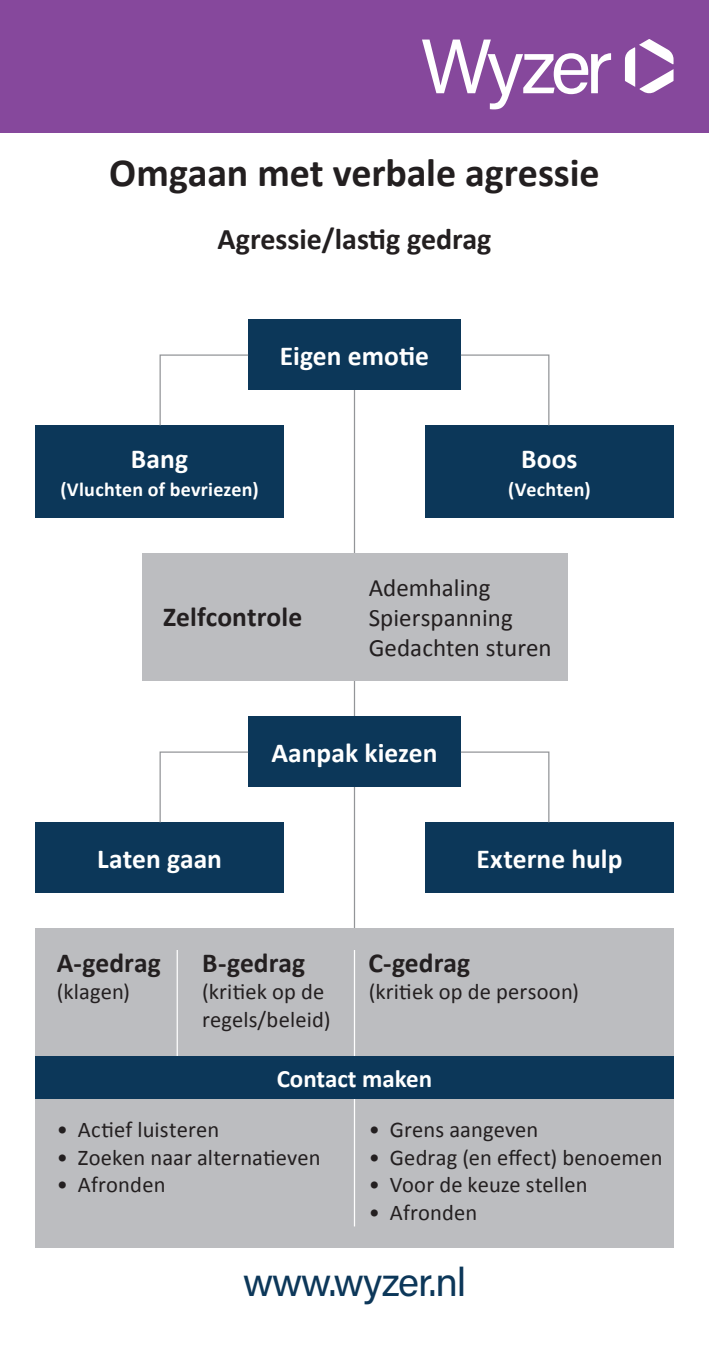
<style>
.page{position:relative;width:709px;height:1347px;background:#fff}
.page>*{position:absolute;margin:0;border:0;box-sizing:border-box;transform-origin:0 0}
.t1{font:700 40px "Calibri";letter-spacing:-.005em;color:#231f20}
.t2{font:40px "Acumin Pro";letter-spacing:-.03em;color:#0c3759}
.t3{font:700 30px "Calibri";color:#231f20}
.t4{font:700 27.5px "Calibri";color:#fff}
.t5{font:700 27.5px "Calibri";letter-spacing:.005em;color:#231f20}
.t6{font:25px/30px "Calibri";color:#231f20}
.t7{font:700 25px "Calibri";color:#fff}
.t8{font:22.5px "Calibri";letter-spacing:.005em;color:#231f20}
.t9{font:700 20px "Calibri";letter-spacing:.015em;color:#fff}
</style>
<div class="page">
<hr style="left:354px;top:390px;width:1px;height:538px;background:#939598">
<div style="left:248px;top:319px;width:213px;height:71px;background:#0c3759"></div>
<div style="left:35px;top:425px;width:248px;height:92px;background:#0c3759"></div>
<div style="left:425px;top:425px;width:248px;height:92px;background:#0c3759"></div>
<div style="left:142px;top:553px;width:425px;height:127px;background:#bcbdc0"></div>
<div style="left:248px;top:716px;width:213px;height:71px;background:#0c3759"></div>
<div style="left:35px;top:822px;width:248px;height:71px;background:#0c3759"></div>
<div style="left:425px;top:822px;width:248px;height:71px;background:#0c3759"></div>
<div style="left:35px;top:928px;width:638px;height:319px;background:#bcbdc0"></div>
<svg style="left:159px;top:354px;width:90px;height:72px"></svg>
<svg style="left:159px;top:751px;width:90px;height:72px"></svg>
<svg style="left:460px;top:354px;width:90px;height:72px"></svg>
<svg style="left:460px;top:751px;width:90px;height:72px"></svg>
<hr style="left:177px;top:950px;width:1px;height:106px;background:#fff">
<hr style="left:354px;top:950px;width:1px;height:276px;background:#fff">
<div style="left:35px;top:1056px;width:638px;height:42px;background:#0c3759"></div>
<div style="left:0;top:0;width:709px;height:133px;background:#86489c"></div>
<svg style="left:422px;top:40px;width:189px;height:69px"></svg>
<svg style="left:625px;top:39px;width:48px;height:55px"></svg>
<h1 class="t1" style="left:109px;top:148px;width:492px">Omgaan met verbale agressie</h1>
<h2 class="t3" style="left:218px;top:221px;width:275px">Agressie/lastig gedrag</h2>
<p class="t4" style="left:280px;top:338px;width:151px">Eigen emotie</p>
<p class="t4" style="left:131px;top:441px;width:59px">Bang</p>
<p class="t9" style="left:60px;top:477px;width:200px">(Vluchten of bevriezen)</p>
<p class="t4" style="left:521px;top:441px;width:58px">Boos</p>
<p class="t9" style="left:508px;top:477px;width:84px">(Vechten)</p>
<p class="t6" style="left:369px;top:571px;width:123px">Ademhaling</p>
<p class="t5" style="left:163px;top:600px;width:141px">Zelfcontrole</p>
<p class="t6" style="left:369px;top:601px;width:184px">Spierspanning<br>Gedachten sturen</p>
<p class="t4" style="left:271px;top:735px;width:168px">Aanpak kiezen</p>
<p class="t4" style="left:97px;top:842px;width:126px">Laten gaan</p>
<p class="t4" style="left:476px;top:842px;width:147px">Externe hulp</p>
<p class="t5" style="left:57px;top:945px;width:106px">A-gedrag</p>
<p class="t5" style="left:202px;top:945px;width:105px">B-gedrag</p>
<p class="t5" style="left:368px;top:945px;width:103px">C-gedrag</p>
<p class="t8" style="left:57px;top:978px;width:75px">(klagen)</p>
<p class="t8" style="left:202px;top:978px;width:124px">(kritiek op de</p>
<p class="t8" style="left:369px;top:978px;width:212px">(kritiek op de persoon)</p>
<p class="t8" style="left:202px;top:1005px;width:130px">regels/beleid)</p>
<p class="t7" style="left:277px;top:1063px;width:157px">Contact maken</p>
<p class="t8" style="left:57px;top:1115px;width:164px">• Actief luisteren</p>
<p class="t8" style="left:368px;top:1115px;width:171px">• Grens aangeven</p>
<p class="t8" style="left:57px;top:1143px;width:265px">• Zoeken naar alternatieven</p>
<p class="t8" style="left:369px;top:1143px;width:295px">• Gedrag (en effect) benoemen</p>
<p class="t8" style="left:57px;top:1170px;width:110px">• Afronden</p>
<p class="t8" style="left:368px;top:1170px;width:220px">• Voor de keuze stellen</p>
<p class="t8" style="left:368px;top:1198px;width:110px">• Afronden</p>
<h1 class="t2" style="left:243px;top:1254px;width:225px">www.wyzer.nl</h1>
</div>
